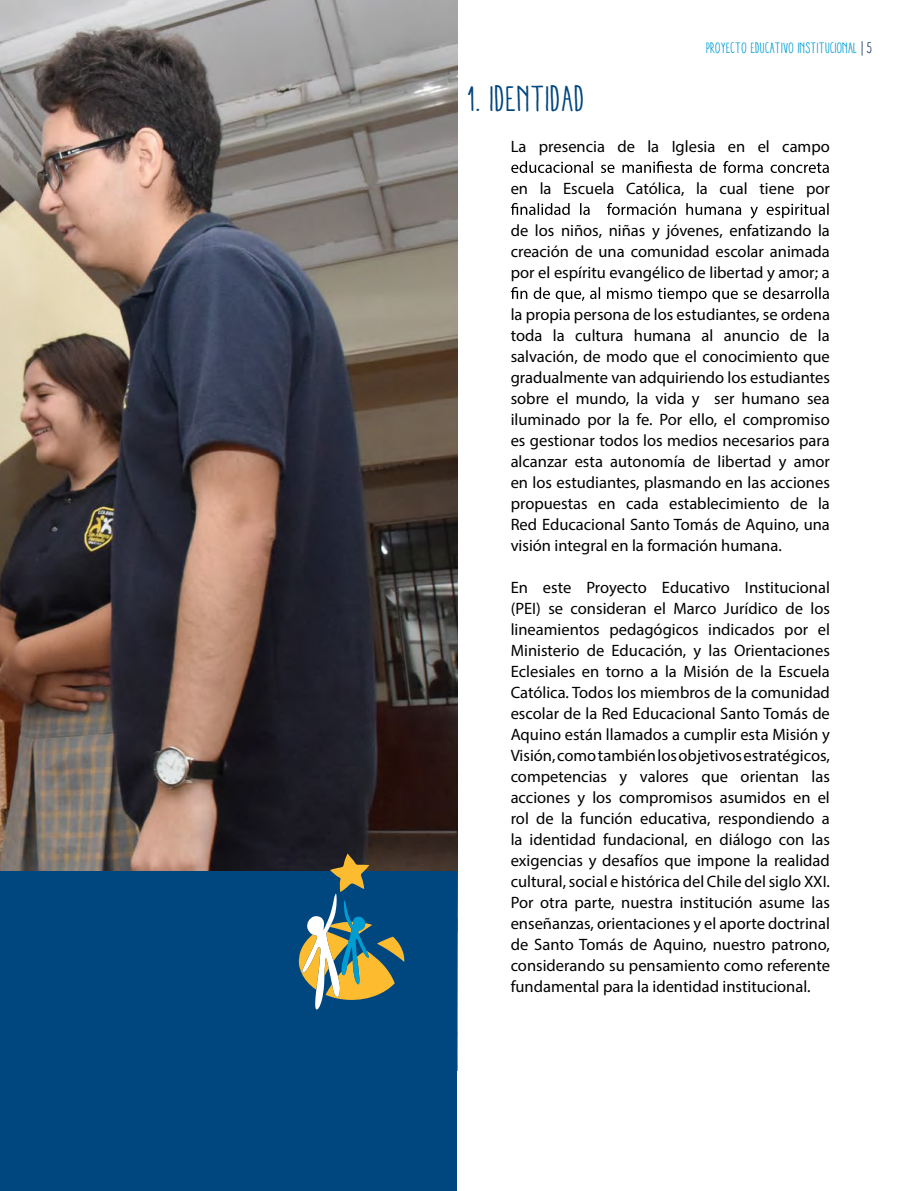
<style>
.page{position:relative;width:915px;height:1191px;background:#fff}
.page>*{position:absolute;margin:0;border:0;box-sizing:border-box;transform-origin:0 0}
.t1{font:condensed 36px "Aracne";color:#00467f}
.t2{font:16.5px/21px "Myriad Pro";color:#000;text-align:justify}
.t3{font:condensed 15px "Aracne";color:#009dd3}
.s1{color:#00234e}
</style>
<div class="page">
<svg style="left:511px;top:161px;width:317px;height:12px"></svg>
<svg style="left:510px;top:203px;width:318px;height:15px"></svg>
<svg style="left:510px;top:287px;width:318px;height:15px"></svg>
<img style="left:0;top:0;width:457px;height:1070px">
<div style="left:0;top:872px;width:456px;height:319px;background:#00467f"></div>
<svg style="left:297px;top:853px;width:107px;height:156px"></svg>
<p class="t3" style="left:706px;top:39px;width:167px">PROYECTO EDUCATIVO INSTITUCIONAL <span class="s1">| 5</span></p>
<p class="t1" style="left:468px;top:78px;width:119px">1. IDENTIDAD</p>
<p class="t2" style="left:510px;top:135px;width:320px">La presencia de la Iglesia en el campo</p>
<p class="t2" style="left:510px;top:177px;width:320px">en la Escuela Católica, la cual tiene por</p>
<p class="t2" style="left:510px;top:219px;width:320px">de los niños, niñas y jóvenes, enfatizando la creación de una comunidad escolar animada por el espíritu evangélico de libertad y amor; a</p>
<p class="t2" style="left:510px;top:304px;width:321px">la propia persona de los estudiantes, se ordena toda la cultura humana al anuncio de la salvación, de modo que el conocimiento que gradualmente van adquiriendo los estudiantes sobre el mundo, la vida y ser humano sea iluminado por la fe. Por ello, el compromiso es gestionar todos los medios necesarios para alcanzar esta autonomía de libertad y amor en los estudiantes, plasmando en las acciones propuestas en cada establecimiento de la Red Educacional Santo Tomás de Aquino, una visión integral en la formación humana.</p>
<p class="t2" style="left:510px;top:577px;width:321px">En este Proyecto Educativo Institucional (PEI) se consideran el Marco Jurídico de los lineamientos pedagógicos indicados por el Ministerio de Educación, y las Orientaciones Eclesiales en torno a la Misión de la Escuela Católica. Todos los miembros de la comunidad escolar de la Red Educacional Santo Tomás de Aquino están llamados a cumplir esta Misión y Visión, como también los objetivos estratégicos, competencias y valores que orientan las acciones y los compromisos asumidos en el rol de la función educativa, respondiendo a la identidad fundacional, en diálogo con las exigencias y desafíos que impone la realidad cultural, social e histórica del Chile del siglo XXI.<br>Por otra parte, nuestra institución asume las enseñanzas, orientaciones y el aporte doctrinal de Santo Tomás de Aquino, nuestro patrono, considerando su pensamiento como referente fundamental para la identidad institucional.</p>
</div>
